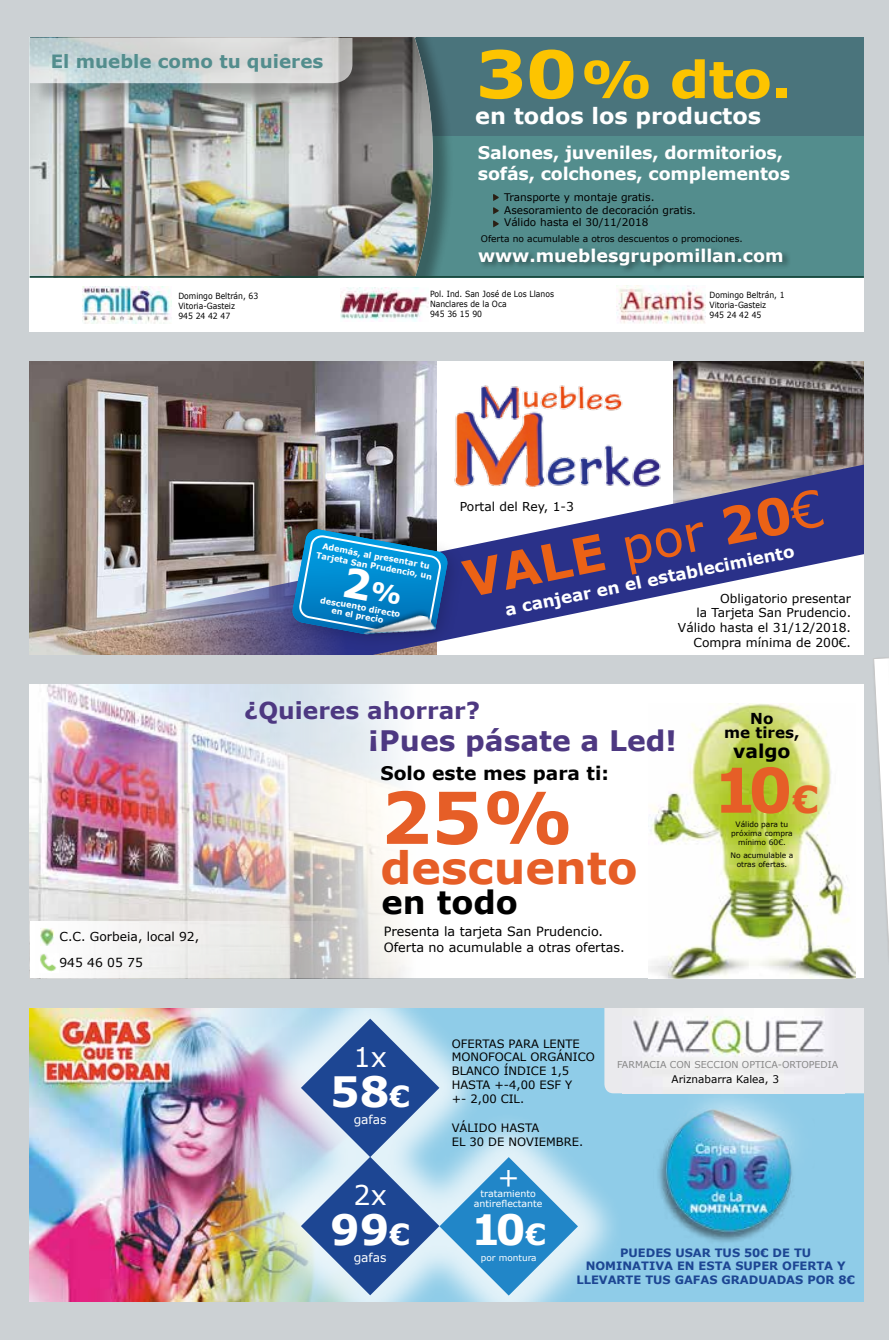
<style>
.page{position:relative;width:889px;height:1340px;background:#fff}
.page>*{position:absolute;margin:0;border:0;box-sizing:border-box;transform-origin:0 0}
.t1{font:700 71.58px "Verdana";color:#e65e27}
.t2{font:700 61.6px "Verdana";color:#e65e27}
.t3{font:700 51.1px "Verdana";color:#fdc400;scale:1.11 1}
.t4{font:700 50.4px "Verdana";color:#eb6216}
.t5{font:700 44.45px "Verdana";color:#e65e27}
.t6{font:700 41.82px "Verdana";color:#fff}
.t7{font:700 32.02px "Verdana";color:#000}
.t8{font:700 28.18px "Verdana";color:#4d3881}
.t9{font:27.12px "Verdana";color:#fff}
.t10{font:700 23.28px "Verdana";color:#4d3881}
.t11{font:700 22.4px "Verdana";color:#fff}
.t12{font:700 18.9px "Verdana";color:#000}
.t13{font:700 18.72px "Verdana";color:#000}
.t14{font:700 18.38px "Verdana";color:#538d8d}
.t15{font:700 17.5px/21px "Verdana";letter-spacing:-.01em;color:#fff}
.t16{font:700 16.8px "Verdana";color:#fff}
.t17{font:700 15.05px/13.7px "Verdana";color:#000;text-align:center}
.t18{font:12.78px/15.2px "Verdana";color:#000}
.t19{font:12.25px/14.5px "Verdana";color:#000}
.t20{font:12.25px "Verdana";color:#fff}
.t21{font:11.55px/13.8px "Verdana";color:#000}
.t22{font:700 11.55px/13.8px "Verdana";color:#1d4693;text-align:center}
.t23{font:10.5px/12.6px "Verdana";color:#000}
.t24{font:9.45px "Verdana";color:#878787}
.t25{font:9.45px "Verdana";color:#fff}
.t26{font:9.1px "Verdana";color:#000}
.t27{font:8.92px "Verdana";color:#fff}
.t28{font:8.58px/10.2px "Verdana";color:#000;scale:.9 1}
.t29{font:700 8.4px/10.2px "Verdana";color:#fff;text-align:center;scale:.96 1}
.t30{font:7.52px/8.9px "Verdana";color:#000;text-align:center}
.s1{font-size:65.45px}
.s2{font-weight:400}
.s3{font-size:36.93px}
.s4{font-size:29.05px}
</style>
<div class="page">
<div style="left:0;top:0;width:888px;height:1339px;background:#ccd1d4"></div>
<div style="left:30px;top:684px;width:807px;height:294px;background:#fff"></div>
<img style="left:30px;top:684px;width:375px;height:294px">
<svg style="left:30px;top:921px;width:333px;height:57px;fill:#ededeb"></svg>
<img style="left:40px;top:928px;width:14px;height:18px">
<img style="left:39px;top:953px;width:19px;height:19px">
<svg style="left:873px;top:657px;width:15px;height:279px"></svg>
<img style="left:30px;top:1008px;width:176px;height:293px">
<img style="left:206px;top:1008px;width:657px;height:293px">
<div style="left:254px;top:1008px;width:370px;height:293px;background:#fff;opacity:.75"></div>
<svg style="left:301px;top:1018px;width:277px;height:277px;background:#7fadd3"></svg>
<div style="left:604px;top:1008px;width:259px;height:85px;background:#eaeaed"></div>
<img style="left:622px;top:1008px;width:221px;height:85px">
<div style="left:30px;top:361px;width:833px;height:294px;background:#fff"></div>
<img style="left:673px;top:361px;width:190px;height:102px">
<img style="left:30px;top:361px;width:406px;height:102px">
<img style="left:30px;top:463px;width:833px;height:192px">
<img style="left:447px;top:385px;width:215px;height:109px">
<div style="left:280px;top:517px;width:186px;height:136px;background:#000;opacity:.2"></div>
<img style="left:363px;top:634px;width:74px;height:12px">
<div style="left:30px;top:38px;width:796px;height:293px;background:#fff"></div>
<div style="left:30px;top:38px;width:833px;height:240px;background:#538d8d"></div>
<div style="left:416px;top:38px;width:447px;height:97px;background:#4a747c"></div>
<div style="left:30px;top:38px;width:425px;height:240px;background:#000;opacity:.35"></div>
<img style="left:30px;top:38px;width:403px;height:238px">
<div style="left:32px;top:40px;width:342px;height:65px;background:#000;opacity:.35"></div>
<svg style="left:30px;top:38px;width:322px;height:45px;background:#cfd6d6"></svg>
<img style="left:82px;top:287px;width:89px;height:36px">
<img style="left:616px;top:285px;width:89px;height:39px">
<img style="left:341px;top:288px;width:87px;height:33px">
<hr style="left:30px;top:276px;width:833px;height:2px;background:#18483c">
<div style="left:476px;top:246px;width:315px;height:28px;background:#000;opacity:.4"></div>
<svg style="left:493px;top:194px;width:6px;height:7px"></svg>
<svg style="left:493px;top:207px;width:6px;height:7px"></svg>
<svg style="left:493px;top:220px;width:6px;height:7px"></svg>
<img style="left:653px;top:1090px;width:171px;height:156px">
<img style="left:648px;top:703px;width:207px;height:275px">
<svg style="left:291px;top:528px;width:157px;height:106px;background:#2382b8"></svg>
<h3 class="t14" style="left:51px;top:49px;width:274px">El mueble como tu quieres</h3>
<h3 class="t3" style="left:475px;top:47px;width:286px"><span class="s1">30</span>% dto.</h3>
<h3 class="t11" style="left:475px;top:101px;width:287px">en todos los productos</h3>
<h3 class="t15" style="left:477px;top:142px;width:314px">Salones, juveniles, dormitorios, sofás, colchones, complementos</h3>
<p class="t23" style="left:504px;top:190px;width:193px">Transporte y montaje gratis.<br>Asesoramiento de decoración gratis.<br>Válido hasta el 30/11/2018</p>
<h3 class="t15" style="left:478px;top:244px;width:307px">www.mueblesgrupomillan.com</h3>
<p class="t26" style="left:480px;top:232px;width:263px">Oferta no acumulable a otros descuentos o promociones.</p>
<p class="t28" style="left:430px;top:288px;width:139px">Pol. Ind. San José de Los Llanos<br>Nanclares de la Oca<br>945 36 15 90</p>
<p class="t28" style="left:178px;top:290px;width:90px">Domingo Beltrán, 63<br>Vitoria-Gasteiz<br>945 24 42 47</p>
<p class="t28" style="left:709px;top:289px;width:85px">Domingo Beltrán, 1<br>Vitoria-Gasteiz<br>945 24 42 45</p>
<p class="t29" style="left:319px;top:540px;width:124px;rotate:10deg">Además, al presentar tu<br>Tarjeta San Prudencio, un</p>
<p class="t29" style="left:321px;top:595px;width:86px;line-height:8.4px;rotate:10deg">descuento directo en el precio</p>
<h3 class="t4" style="left:457px;top:549px;width:367px;rotate:-12deg">VALE <span class="s2">por</span> 20<span class="s2">€</span></h3>
<h3 class="t19" style="left:459px;top:498px;width:115px">Portal del Rey, 1-3</h3>
<h3 class="t16" style="left:503px;top:597px;width:296px;rotate:-11deg">a canjear en el establecimiento</h3>
<h3 class="t19" style="left:677px;top:590px;width:175px;text-align:right">Obligatorio presentar<br>la Tarjeta San Prudencio.<br>Válido hasta el 31/12/2018.<br>Compra mínima de 200€.</h3>
<h3 class="t19" style="left:59px;top:922px;width:141px;line-height:26.2px">C.C. Gorbeia, local 92,<br>945 46 05 75</h3>
<h3 class="t10" style="left:244px;top:695px;width:238px">¿Quieres ahorrar?</h3>
<h3 class="t8" style="left:368px;top:723px;width:310px">¡Pues pásate a Led!</h3>
<h3 class="t13" style="left:380px;top:761px;width:230px">Solo este mes para ti:</h3>
<h1 class="t1" style="left:380px;top:772px;width:194px">25%</h1>
<h3 class="t5" style="left:380px;top:839px;width:258px">descuento</h3>
<h3 class="t7" style="left:381px;top:882px;width:138px">en todo</h3>
<h3 class="t18" style="left:383px;top:923px;width:242px">Presenta la tarjeta San Prudencio.<br>Oferta no acumulable a otras ofertas.</h3>
<h3 class="t17" style="left:724px;top:711px;width:77px">No<br>me tires,</h3>
<h2 class="t2" style="left:713px;top:751px;width:107px">10<span class="s3">€</span></h2>
<h3 class="t12" style="left:733px;top:738px;width:59px">valgo</h3>
<p class="t30" style="left:731px;top:820px;width:63px">Válido para tu próxima compra mínimo 60€.</p>
<p class="t30" style="left:730px;top:850px;width:64px">No acumulable a otras ofertas.</p>
<h3 class="t9" style="left:353px;top:1039px;width:35px">1x</h3>
<h3 class="t6" style="left:330px;top:1065px;width:82px">58<span class="s4">€</span></h3>
<h3 class="t20" style="left:353px;top:1111px;width:34px">gafas</h3>
<h3 class="t9" style="left:353px;top:1178px;width:35px">2x</h3>
<h3 class="t6" style="left:330px;top:1203px;width:82px">99<span class="s4">€</span></h3>
<h3 class="t20" style="left:353px;top:1249px;width:34px">gafas</h3>
<h3 class="t21" style="left:451px;top:1036px;width:144px">OFERTAS PARA LENTE<br>MONOFOCAL ORGÁNICO<br>BLANCO ÍNDICE 1,5<br>HASTA +-4,00 ESF Y<br>+- 2,00 CIL.</h3>
<h3 class="t21" style="left:451px;top:1120px;width:133px">VÁLIDO HASTA<br>EL 30 DE NOVIEMBRE.</h3>
<h3 class="t9" style="left:497px;top:1159px;width:24px">+</h3>
<p class="t25" style="left:473px;top:1197px;width:70px">antireflectante</p>
<p class="t25" style="left:480px;top:1187px;width:57px">tratamiento</p>
<h3 class="t6" style="left:471px;top:1203px;width:77px">10<span class="s4">€</span></h3>
<p class="t24" style="left:617px;top:1058px;width:223px">FARMACIA CON SECCION OPTICA-ORTOPEDIA</p>
<p class="t23" style="left:671px;top:1072px;width:109px">Ariznabarra Kalea, 3</p>
<p class="t27" style="left:480px;top:1251px;width:57px">por montura</p>
<h3 class="t22" style="left:576px;top:1245px;width:280px">PUEDES USAR TUS 50€ DE TU<br>NOMINATIVA EN ESTA SUPER OFERTA Y<br>LLEVARTE TUS GAFAS GRADUADAS POR 8€</h3>
</div>
